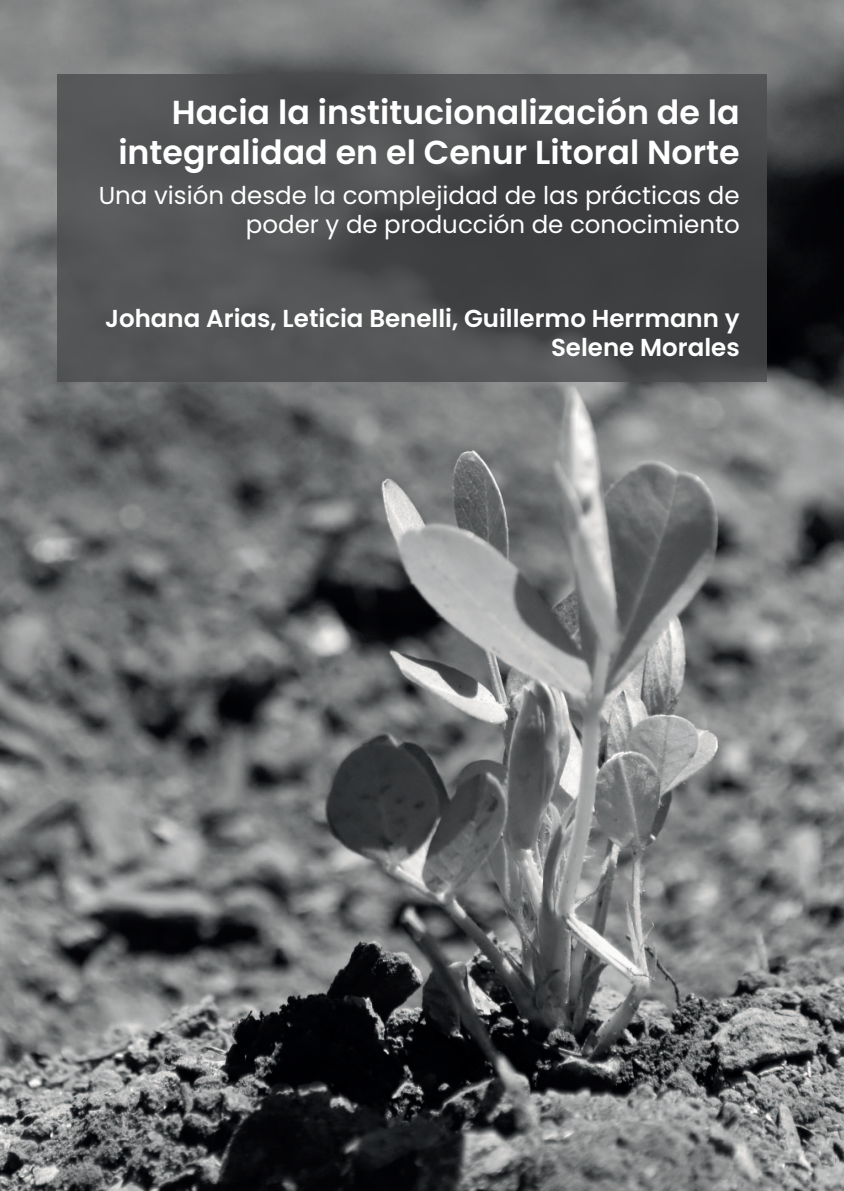
<style>
.page{position:relative;width:844px;height:1191px;background:#fff}
.page>*{position:absolute;margin:0;border:0;box-sizing:border-box;transform-origin:0 0}
.PPA-Tít1Separador{font:600 33.25px/39.9px "Poppins";color:#fff;text-align:right}
.PPA-Subtít{font:24.5px/29.4px "Poppins";color:#fff;text-align:right}
.PPA-Autor{font:600 24.5px/29.4px "Poppins";color:#fff;text-align:right}
</style>
<div class="page">
<img style="left:0;top:0;width:843px;height:1191px">
<svg style="left:57px;top:74px;width:709px;height:308px;background:#4c4d4e"></svg>
<p class="PPA-Tít1Separador" style="left:118px;top:93px;width:622px">Hacia la institucionalización de la integralidad en el Cenur Litoral Norte</p>
<p class="PPA-Subtít" style="left:99px;top:180px;width:642px">Una visión desde la complejidad de las prácticas de poder y de producción de conocimiento</p>
<p class="PPA-Autor" style="left:105px;top:304px;width:636px">Johana Arias, Leticia Benelli, Guillermo Herrmann y<br>Selene Morales</p>
</div>
